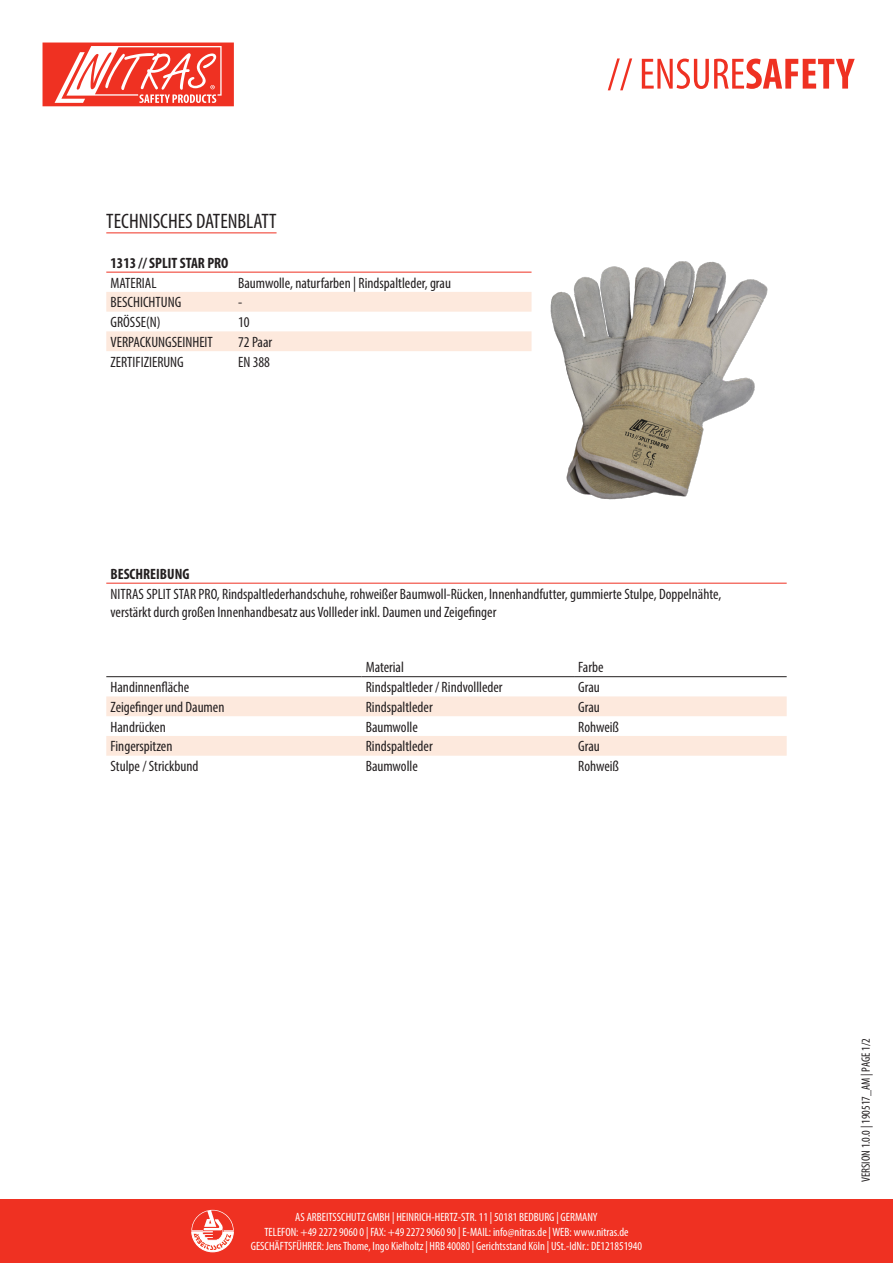
<style>
.page{position:relative;width:893px;height:1263px;background:#fff}
.page>*{position:absolute;margin:0;border:0;box-sizing:border-box;transform-origin:0 0}
.t1{font:condensed 21px "Myriad Pro";color:#231f20}
.t2{font:condensed 15px "Myriad Pro";color:#231f20}
.t3{font:700 condensed 15px "Myriad Pro";color:#231f20}
.t4{font:condensed 12px/14.4px "Myriad Pro";color:#fff;text-align:center}
.t5{font:condensed 12px "Myriad Pro";color:#231f20}
</style>
<div class="page">
<div style="left:0;top:1199px;width:893px;height:64px;background:#ef3122"></div>
<svg style="left:608px;top:58px;width:247px;height:32px"></svg>
<svg style="left:191px;top:1210px;width:43px;height:42px"></svg>
<svg style="left:43px;top:43px;width:191px;height:63px"></svg>
<hr style="left:106px;top:232px;width:171px;height:1px;background:#ef3122">
<svg style="left:106px;top:292px;width:425px;height:59px"></svg>
<hr style="left:106px;top:272px;width:128px;height:1px;background:#ef3122">
<hr style="left:234px;top:272px;width:297px;height:1px;background:#ef3122">
<img style="left:531px;top:261px;width:237px;height:239px">
<hr style="left:106px;top:583px;width:681px;height:1px;background:#ef3122">
<svg style="left:106px;top:677px;width:681px;height:1px"></svg>
<svg style="left:106px;top:696px;width:681px;height:60px"></svg>
<hr style="left:106px;top:676px;width:255px;height:1px;background:#231f20">
<hr style="left:361px;top:676px;width:213px;height:1px;background:#231f20">
<hr style="left:574px;top:676px;width:213px;height:1px;background:#231f20">
<p class="t1" style="left:106px;top:209px;width:172px">TECHNISCHES DATENBLATT</p>
<p class="t3" style="left:111px;top:253px;width:119px">1313 // SPLIT STAR PRO</p>
<p class="t2" style="left:111px;top:274px;width:47px">MATERIAL</p>
<p class="t2" style="left:238px;top:274px;width:214px">Baumwolle, naturfarben | Rindspaltleder, grau</p>
<p class="t2" style="left:111px;top:293px;width:72px">BESCHICHTUNG</p>
<p class="t2" style="left:238px;top:293px;width:6px">-</p>
<p class="t2" style="left:111px;top:313px;width:52px">GRÖSSE(N)</p>
<p class="t2" style="left:238px;top:313px;width:13px">10</p>
<p class="t2" style="left:111px;top:333px;width:104px">VERPACKUNGSEINHEIT</p>
<p class="t2" style="left:238px;top:333px;width:36px">72 Paar</p>
<p class="t2" style="left:111px;top:353px;width:75px">ZERTIFIZIERUNG</p>
<p class="t2" style="left:238px;top:353px;width:33px">EN 388</p>
<p class="t3" style="left:111px;top:564px;width:80px">BESCHREIBUNG</p>
<p class="t2" style="left:111px;top:585px;width:612px">NITRAS SPLIT STAR PRO, Rindspaltlederhandschuhe, rohweißer Baumwoll-Rücken, Innenhandfutter, gummierte Stulpe, Doppelnähte,</p>
<p class="t2" style="left:111px;top:603px;width:387px">verstärkt durch großen Innenhandbesatz aus Vollleder inkl. Daumen und Zeigefinger</p>
<p class="t2" style="left:366px;top:658px;width:40px">Material</p>
<p class="t2" style="left:578px;top:658px;width:27px">Farbe</p>
<p class="t2" style="left:111px;top:678px;width:80px">Handinnenfläche</p>
<p class="t2" style="left:366px;top:678px;width:138px">Rindspaltleder / Rindvollleder</p>
<p class="t2" style="left:578px;top:678px;width:23px">Grau</p>
<p class="t2" style="left:111px;top:698px;width:115px">Zeigefinger und Daumen</p>
<p class="t2" style="left:366px;top:698px;width:69px">Rindspaltleder</p>
<p class="t2" style="left:578px;top:698px;width:23px">Grau</p>
<p class="t2" style="left:111px;top:718px;width:57px">Handrücken</p>
<p class="t2" style="left:366px;top:718px;width:54px">Baumwolle</p>
<p class="t2" style="left:578px;top:718px;width:42px">Rohweiß</p>
<p class="t2" style="left:111px;top:737px;width:63px">Fingerspitzen</p>
<p class="t2" style="left:366px;top:737px;width:69px">Rindspaltleder</p>
<p class="t2" style="left:578px;top:737px;width:23px">Grau</p>
<p class="t2" style="left:111px;top:757px;width:89px">Stulpe / Strickbund</p>
<p class="t2" style="left:366px;top:757px;width:54px">Baumwolle</p>
<p class="t2" style="left:578px;top:757px;width:42px">Rohweiß</p>
<p class="t4" style="left:251px;top:1210px;width:393px">AS ARBEITSSCHUTZ GMBH | HEINRICH-HERTZ-STR. 11 | 50181 BEDBURG | GERMANY<br>TELEFON: +49 2272 9060 0 | FAX: +49 2272 9060 90 | E-MAIL: info@nitras.de | WEB: www.nitras.de<br>GESCHÄFTSFÜHRER: Jens Thome, Ingo Kielholtz | HRB 40080 | Gerichtsstand Köln | USt.-IdNr.: DE121851940</p>
<p class="t5" style="left:859px;top:1182px;width:145px;rotate:-90deg">VERSION 1.0.0 | 190517_AM | PAGE 1/2</p>
</div>
